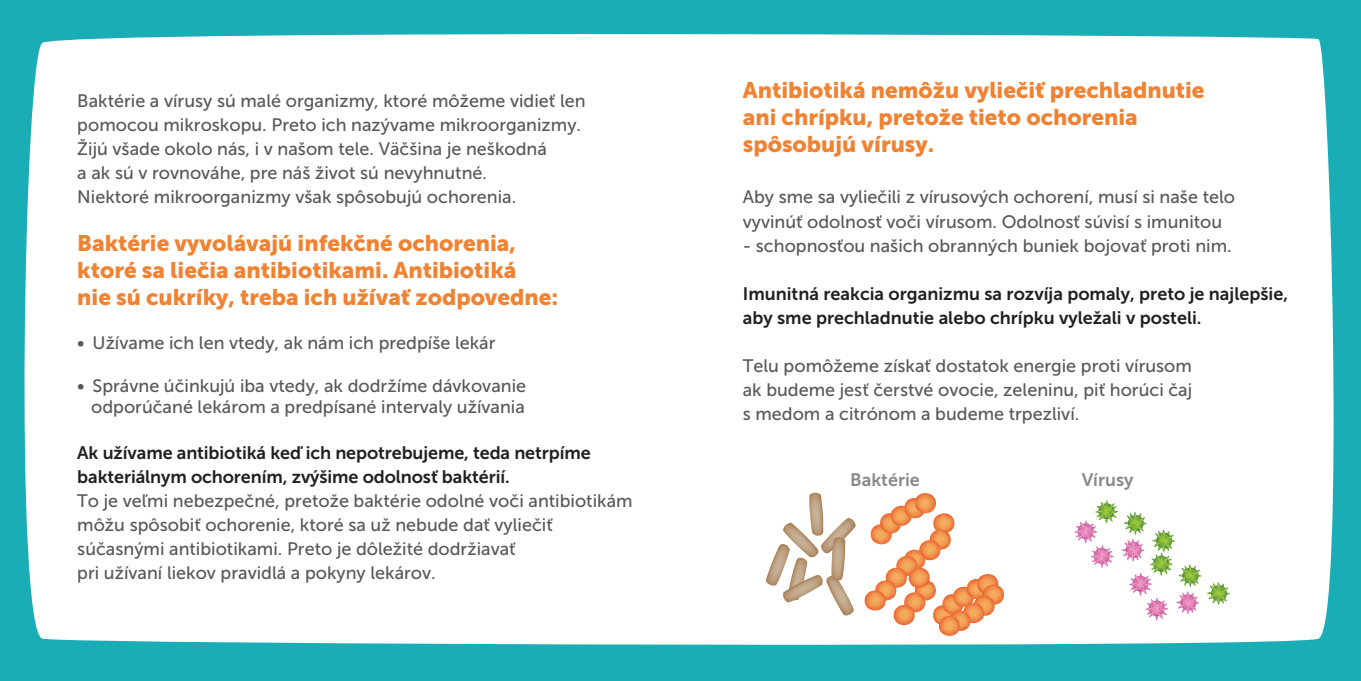
<style>
.page{position:relative;width:1361px;height:681px;background:#fff}
.page>*{position:absolute;margin:0;border:0;box-sizing:border-box;transform-origin:0 0}
.t1{font:22.5px/27px "Museo Sans 900";color:#f08233}
.t2{font:18px/24px "Museo Sans 500";color:#57585a}
.t3{font:18px/24px "Museo Sans 700";color:#231f20}
.t4{font:18px "Museo Sans 700";color:#87898c}
.s1{font-family:"Museo Sans 700";color:#231f20}
</style>
<div class="page">
<div style="left:0;top:0;width:680px;height:680px;background:#1badb6"></div>
<div style="left:24px;top:34px;width:656px;height:611px;background:#fff"></div>
<div style="left:680px;top:0;width:681px;height:680px;background:#1badb6"></div>
<div style="left:680px;top:34px;width:654px;height:611px;background:#fff"></div>
<svg style="left:766px;top:492px;width:89px;height:123px;background:#e6dcd1"></svg>
<svg style="left:864px;top:493px;width:140px;height:142px;background:#f9d4bb"></svg>
<svg style="left:1207px;top:581px;width:23px;height:23px"></svg>
<svg style="left:1074px;top:500px;width:127px;height:120px;background:#efeae5"></svg>
<p class="t2" style="left:77px;top:88px;width:510px">Baktérie a vírusy sú malé organizmy, ktoré môžeme vidieť len pomocou mikroskopu. Preto ich nazývame mikroorganizmy.<br>Žijú všade okolo nás, i v našom tele. Väčšina je neškodná<br>a ak sú v rovnováhe, pre náš život sú nevyhnutné.<br>Niektoré mikroorganizmy však spôsobujú ochorenia.</p>
<p class="t1" style="left:77px;top:230px;width:482px">Baktérie vyvolávajú infekčné ochorenia, ktoré sa liečia antibiotikami. Antibiotiká<br>nie sú cukríky, treba ich užívať zodpovedne:</p>
<p class="t2" style="left:77px;top:330px;width:420px">• Užívame ich len vtedy, ak nám ich predpíše lekár</p>
<p class="t2" style="left:77px;top:374px;width:450px;line-height:21.6px;text-align:right">• Správne účinkujú iba vtedy, ak dodržíme dávkovanie odporúčané lekárom a predpísané intervaly užívania</p>
<p class="t2" style="left:77px;top:440px;width:557px"><span class="s1">Ak užívame antibiotiká keď ich nepotrebujeme, teda netrpíme bakteriálnym ochorením, zvýšime odolnosť baktérií.<br></span>To je veľmi nebezpečné, pretože baktérie odolné voči antibiotikám môžu spôsobiť ochorenie, ktoré sa už nebude dať vyliečiť súčasnými antibiotikami. Preto je dôležité dodržiavať<br>pri užívaní liekov pravidlá a pokyny lekárov.</p>
<p class="t1" style="left:743px;top:77px;width:463px">Antibiotiká nemôžu vyliečiť prechladnutie ani chrípku, pretože tieto ochorenia spôsobujú vírusy.</p>
<p class="t2" style="left:743px;top:185px;width:494px">Aby sme sa vyliečili z vírusových ochorení, musí si naše telo vyvinúť odolnosť voči vírusom. Odolnosť súvisí s imunitou</p>
<p class="t2" style="left:743px;top:233px;width:490px">- schopnosťou našich obranných buniek bojovať proti nim.</p>
<p class="t3" style="left:743px;top:281px;width:547px">Imunitná reakcia organizmu sa rozvíja pomaly, preto je najlepšie, aby sme prechladnutie alebo chrípku vyležali v posteli.</p>
<p class="t2" style="left:743px;top:353px;width:452px;text-align:justify">Telu pomôžeme získať dostatok energie proti vírusom ak budeme jesť čerstvé ovocie, zeleninu, piť horúci čaj s medom a citrónom a budeme trpezliví.</p>
<p class="t4" style="left:850px;top:470px;width:71px">Baktérie</p>
<p class="t4" style="left:1081px;top:470px;width:53px">Vírusy</p>
</div>
